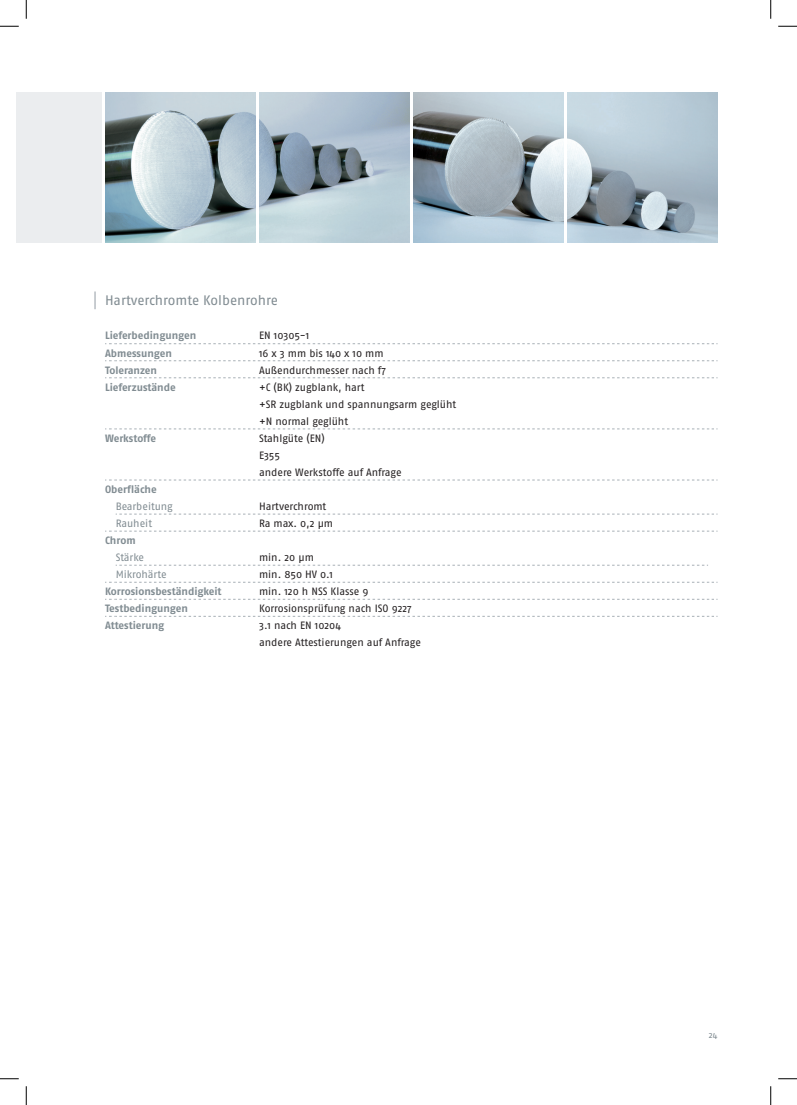
<style>
.page{position:relative;width:797px;height:1105px;background:#fff}
.page>*{position:absolute;margin:0;border:0;box-sizing:border-box;transform-origin:0 0}
.t1{font:13.75px "Fago Pro";letter-spacing:-.005em;color:#818c92}
.t2{font:10.62px/17px "Fago Pro";letter-spacing:-.005em;color:#231f20}
.t3{font:700 10.62px "Fago Pro";letter-spacing:-.005em;color:#818c92}
.t4{font:10.62px "Fago Pro";letter-spacing:-.005em;color:#818c92}
.t5{font:8.75px "Fago Pro";color:#818c92}
</style>
<div class="page">
<svg style="left:105px;top:343px;width:612px;height:1px"></svg>
<svg style="left:105px;top:360px;width:612px;height:1px"></svg>
<svg style="left:105px;top:377px;width:612px;height:1px"></svg>
<svg style="left:105px;top:429px;width:612px;height:1px"></svg>
<svg style="left:105px;top:480px;width:612px;height:1px"></svg>
<svg style="left:116px;top:514px;width:601px;height:1px"></svg>
<svg style="left:105px;top:531px;width:612px;height:1px"></svg>
<svg style="left:116px;top:565px;width:592px;height:1px"></svg>
<svg style="left:105px;top:582px;width:612px;height:1px"></svg>
<svg style="left:105px;top:599px;width:612px;height:1px"></svg>
<svg style="left:105px;top:616px;width:612px;height:1px"></svg>
<img style="left:105px;top:92px;width:150px;height:151px">
<div style="left:16px;top:92px;width:85px;height:151px;background:#ebedef"></div>
<img style="left:259px;top:92px;width:150px;height:151px">
<svg style="left:94px;top:291px;width:2px;height:18px"></svg>
<img style="left:413px;top:92px;width:150px;height:151px">
<img style="left:567px;top:92px;width:150px;height:151px">
<svg style="left:0;top:25px;width:19px;height:2px"></svg>
<svg style="left:778px;top:25px;width:19px;height:2px"></svg>
<svg style="left:0;top:1078px;width:19px;height:1px"></svg>
<svg style="left:778px;top:1078px;width:19px;height:1px"></svg>
<svg style="left:25px;top:0;width:2px;height:19px"></svg>
<svg style="left:25px;top:1086px;width:2px;height:19px"></svg>
<svg style="left:770px;top:0;width:1px;height:19px"></svg>
<svg style="left:770px;top:1086px;width:1px;height:19px"></svg>
<p class="t1" style="left:105px;top:292px;width:174px">Hartverchromte Kolbenrohre</p>
<p class="t3" style="left:105px;top:329px;width:93px">Lieferbedingungen</p>
<p class="t2" style="left:259px;top:327px;width:52px">EN 10305-1</p>
<p class="t3" style="left:105px;top:346px;width:68px">Abmessungen</p>
<p class="t2" style="left:259px;top:344px;width:126px">16 x 3 mm bis 140 x 10 mm</p>
<p class="t3" style="left:105px;top:363px;width:54px">Toleranzen</p>
<p class="t2" style="left:259px;top:361px;width:128px">Außendurchmesser nach f7</p>
<p class="t3" style="left:105px;top:380px;width:72px">Lieferzustände</p>
<p class="t2" style="left:259px;top:378px;width:199px">+C (BK) zugblank, hart<br>+SR zugblank und spannungsarm geglüht +N normal geglüht</p>
<p class="t3" style="left:105px;top:432px;width:53px">Werkstoffe</p>
<p class="t2" style="left:259px;top:429px;width:144px">Stahlgüte (EN)<br>E355<br>andere Werkstoffe auf Anfrage</p>
<p class="t3" style="left:105px;top:483px;width:53px">Oberfläche</p>
<p class="t4" style="left:116px;top:500px;width:59px">Bearbeitung</p>
<p class="t2" style="left:259px;top:498px;width:69px">Hartverchromt</p>
<p class="t4" style="left:116px;top:517px;width:38px">Rauheit</p>
<p class="t2" style="left:259px;top:515px;width:76px">Ra max. 0,2 μm</p>
<p class="t3" style="left:105px;top:534px;width:32px">Chrom</p>
<p class="t4" style="left:116px;top:551px;width:30px">Stärke</p>
<p class="t2" style="left:259px;top:549px;width:56px">min. 20 μm</p>
<p class="t4" style="left:116px;top:568px;width:52px">Mikrohärte</p>
<p class="t2" style="left:259px;top:566px;width:76px">min. 850 HV 0.1</p>
<p class="t3" style="left:105px;top:585px;width:118px">Korrosionsbeständigkeit</p>
<p class="t2" style="left:259px;top:583px;width:111px">min. 120 h NSS Klasse 9</p>
<p class="t3" style="left:105px;top:602px;width:84px">Testbedingungen</p>
<p class="t2" style="left:259px;top:600px;width:154px">Korrosionsprüfung nach ISO 9227</p>
<p class="t3" style="left:105px;top:619px;width:61px">Attestierung</p>
<p class="t2" style="left:259px;top:617px;width:163px">3.1 nach EN 10204<br>andere Attestierungen auf Anfrage</p>
<p class="t5" style="left:709px;top:1030px;width:10px">24</p>
</div>
